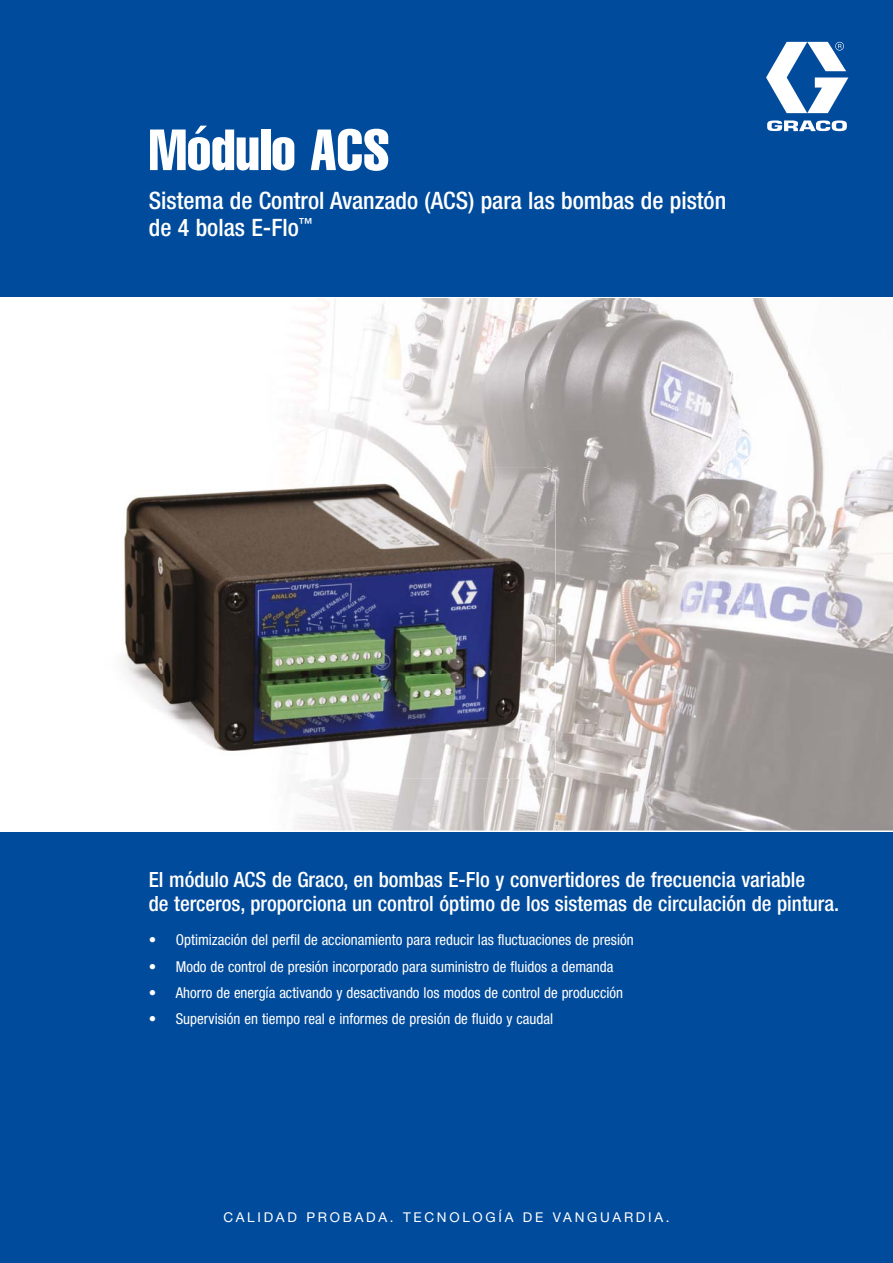
<style>
.page{position:relative;width:893px;height:1263px;background:#004b9b}
.page>*{position:absolute;margin:0;border:0;box-sizing:border-box;transform-origin:0 0}
.t1{font:57px "Helvetica LT Std Comp";color:#fff}
.t2{font:500 condensed 24px/27px "Helvetica Neue LT Std";color:#fff}
.t3{font:500 condensed 21px/24px "Helvetica Neue LT Std";color:#fff}
.t4{font:condensed 15px "Helvetica Neue LT Std";color:#fff}
.t5{font:13.5px "Helvetica Neue LT Std";letter-spacing:.2em;color:#fff}
</style>
<div class="page">
<svg style="left:766px;top:42px;width:82px;height:89px"></svg>
<hr style="left:0;top:298px;width:893px;height:1px;background:#fff">
<hr style="left:0;top:830px;width:893px;height:2px;background:#fff">
<div style="left:0;top:300px;width:261px;height:211px;background:#fff"></div>
<img style="left:261px;top:300px;width:264px;height:167px">
<img style="left:525px;top:300px;width:264px;height:211px">
<img style="left:789px;top:300px;width:104px;height:530px">
<div style="left:0;top:511px;width:103px;height:319px;background:#fff"></div>
<img style="left:556px;top:511px;width:233px;height:213px">
<img style="left:526px;top:724px;width:263px;height:106px">
<img style="left:103px;top:779px;width:423px;height:51px">
<img style="left:0;top:299px;width:893px;height:1px">
<img style="left:88px;top:467px;width:468px;height:312px">
<h1 class="t1" style="left:149px;top:129px;width:242px">Módulo ACS</h1>
<h2 class="t2" style="left:149px;top:189px;width:579px">Sistema de Control Avanzado (ACS) para las bombas de pistón de 4 bolas E-Flo<sup>™</sup></h2>
<h3 class="t3" style="left:149px;top:870px;width:692px">El módulo ACS de Graco, en bombas E-Flo y convertidores de frecuencia variable<br>de terceros, proporciona un control óptimo de los sistemas de circulación de pintura.</h3>
<p class="t4" style="left:149px;top:934px;width:486px">• Optimización del perfil de accionamiento para reducir las fluctuaciones de presión</p>
<p class="t4" style="left:149px;top:961px;width:466px">• Modo de control de presión incorporado para suministro de fluidos a demanda</p>
<p class="t4" style="left:149px;top:987px;width:476px">• Ahorro de energía activando y desactivando los modos de control de producción</p>
<p class="t4" style="left:149px;top:1014px;width:406px">• Supervisión en tiempo real e informes de presión de fluido y caudal</p>
<p class="t5" style="left:223px;top:1212px;width:448px">CALIDAD PROBADA. TECNOLOGÍA DE VANGUARDIA.</p>
</div>
